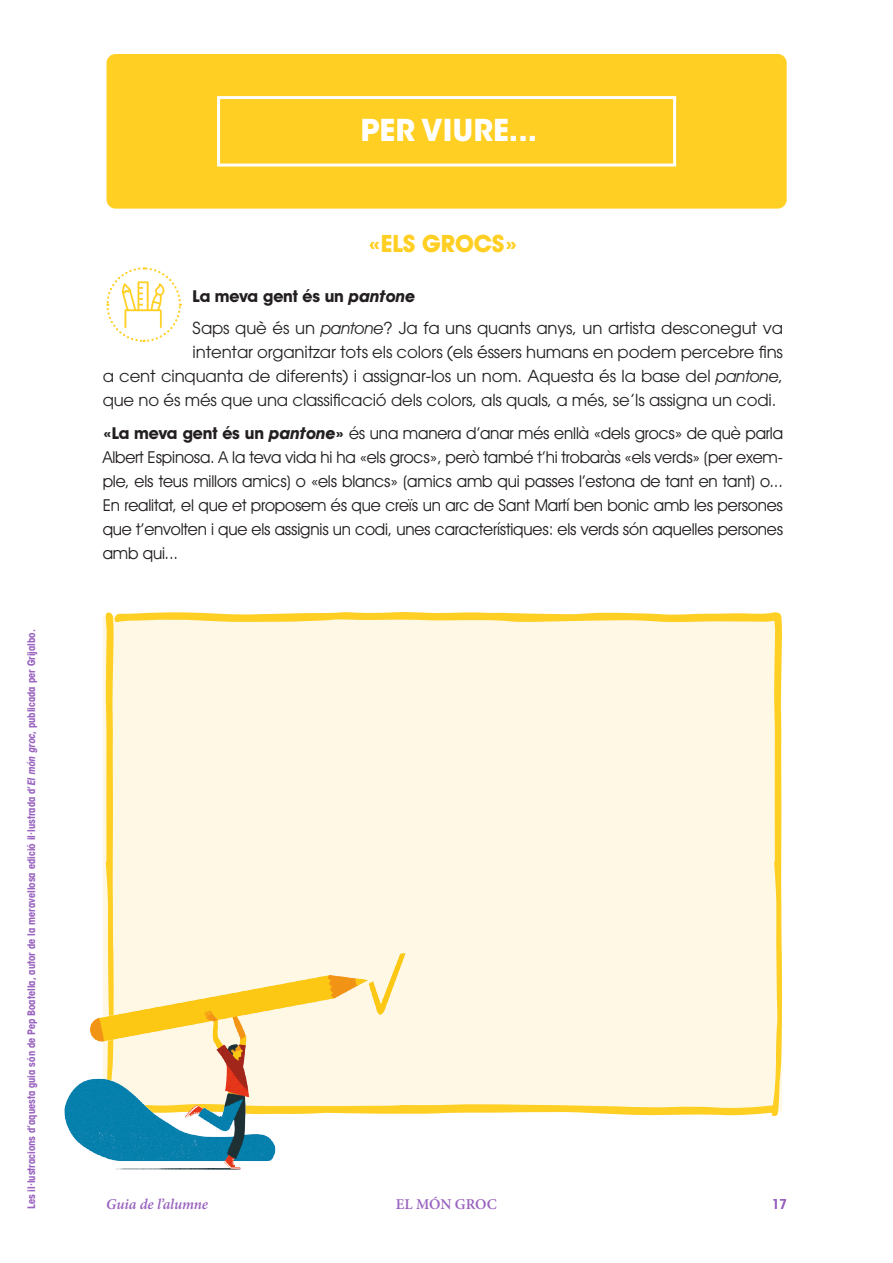
<style>
.page{position:relative;width:893px;height:1263px;background:#fff}
.page>*{position:absolute;margin:0;border:0;box-sizing:border-box;transform-origin:0 0}
.Texto_1{font:700 30px "ITC Avant Garde Std";color:#fff}
.Fragment{font:700 24px "Avant Garde IT Cby BT";letter-spacing:-.01em;color:#ffcf23}
.text_13_17{font:16.5px/24px "Avant Garde IT Cby BT";letter-spacing:-.01em;color:#231f20;text-align:justify}
.text_13_17-2{font:16.5px "ITC Avant Garde Pro";letter-spacing:-.01em;color:#231f20}
.text_13_17-3{font:700 16.5px "Avant Garde IT Cby BT";letter-spacing:-.01em;color:#231f20}
.t1{font:italic 600 15px "Minion Pro";letter-spacing:-.01em;color:#9963bf}
.t2{font:600 15px "Minion Pro";letter-spacing:-.005em;color:#9963bf}
.t3{font:600 condensed 13.5px "ITC Avant Garde Std";color:#9963bf}
.t4{font:700 condensed 10.5px "Avant Garde IT Cby BT";color:#9963bf}
.s1{font-style:italic}
.s2{font-family:"Avant Garde IT Cby BT";font-style:italic}
.s3{font-weight:700}
.s4{font-weight:700;font-style:italic}
</style>
<div class="page">
<div style="left:107px;top:54px;width:680px;height:155px;background:#ffcf23;border-radius:9px"></div>
<div style="left:217px;top:96px;width:459px;height:71px;border:3px solid #fff"></div>
<svg style="left:106px;top:267px;width:76px;height:75px"></svg>
<div style="left:103px;top:612px;width:679px;height:504px;background:#fef8e5"></div>
<img style="left:64px;top:937px;width:367px;height:232px">
<p class="t4" style="left:25px;top:1209px;width:581px;rotate:-90deg">Les il·lustracions d’aquesta guia són de Pep Boatella, autor de la meravellosa edició il·lustrada d’<span class="s1">El món groc</span>, publicada per Grijalbo.</p>
<p class="Texto_1" style="left:360px;top:110px;width:178px">PER VIURE...</p>
<p class="Fragment" style="left:368px;top:229px;width:152px">«ELS GROCS»</p>
<p class="text_13_17-3" style="left:193px;top:286px;width:224px">La meva gent és un <span class="s1">pantone</span></p>
<p class="text_13_17-2" style="left:193px;top:318px;width:592px">Saps què és un <span class="s2">pantone</span>? Ja fa uns quants anys, un artista desconegut va</p>
<p class="text_13_17-2" style="left:193px;top:342px;width:592px">intentar organitzar tots els colors (els éssers humans en podem percebre fins</p>
<p class="text_13_17-2" style="left:103px;top:366px;width:682px">a cent cinquanta de diferents) i assignar-los un nom. Aquesta és la base del <span class="s2">pantone</span>,</p>
<p class="text_13_17-2" style="left:103px;top:390px;width:675px">que no és més que una classificació dels colors, als quals, a més, se’ls assigna un codi.</p>
<p class="text_13_17" style="left:103px;top:421px;width:682px"><span class="s3">«La meva gent és un</span> <span class="s4">pantone</span><span class="s3">»</span> és una manera d’anar més enllà «dels grocs» de què parla Albert Espinosa. A la teva vida hi ha «els grocs», però també t’hi trobaràs «els verds» (per exem&shy;ple, els teus millors amics) o «els blancs» (amics amb qui passes l’estona de tant en tant) o...<br>En realitat, el que et proposem és que creïs un arc de Sant Martí ben bonic amb les persones que t’envolten i que els assignis un codi, unes característiques: els verds són aquelles persones amb qui...</p>
<p class="t1" style="left:106px;top:1195px;width:103px">Guia de l’alumne</p>
<p class="t2" style="left:396px;top:1195px;width:103px">EL MÓN GROC</p>
<p class="t3" style="left:772px;top:1196px;width:16px">17</p>
</div>
